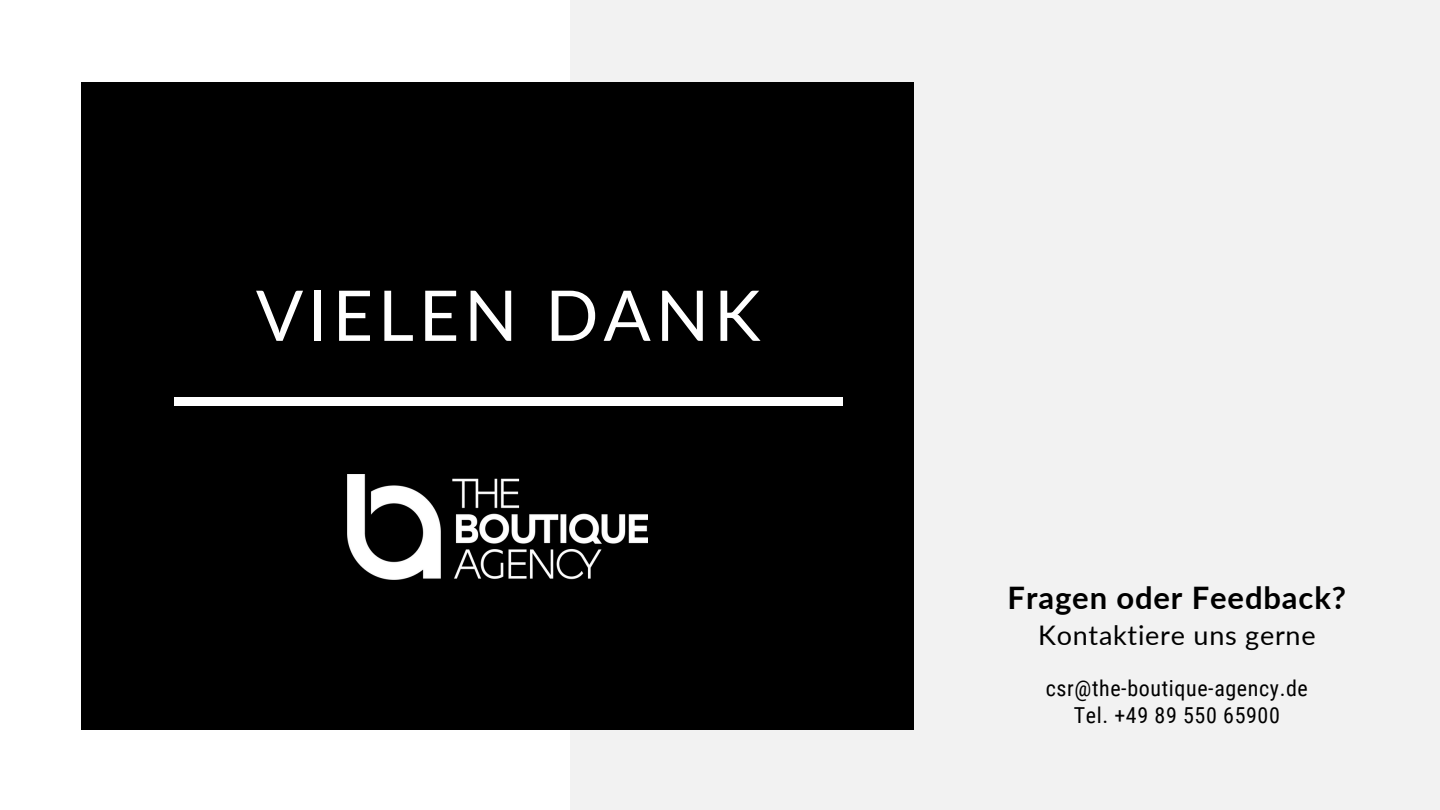
<style>
.page{position:relative;width:1440px;height:810px;background:#fff}
.page>*{position:absolute;margin:0;border:0;box-sizing:border-box;transform-origin:0 0}
.t1{font:70px "Lato";letter-spacing:.07em;color:#fff}
.t2{font:700 31px "Lato";letter-spacing:.03em;color:#000}
.t3{font:27px "Lato";letter-spacing:.03em;color:#000}
.t4{font:22px "Roboto Condensed";letter-spacing:.03em;color:#000}
</style>
<div class="page">
<div style="left:570px;top:0;width:870px;height:810px;background:#f2f2f2"></div>
<div style="left:81px;top:82px;width:833px;height:648px;background:#000"></div>
<img style="left:347px;top:474px;width:300px;height:105px">
<div style="left:174px;top:397px;width:669px;height:9px;background:#fff"></div>
<p class="t1" style="left:256px;top:272px;width:506px">VIELEN DANK</p>
<p class="t2" style="left:1008px;top:579px;width:340px">Fragen oder Feedback?</p>
<p class="t3" style="left:1038px;top:619px;width:279px">Kontaktiere uns gerne</p>
<p class="t4" style="left:1046px;top:676px;width:264px">csr@the-boutique-agency.de</p>
<p class="t4" style="left:1074px;top:703px;width:208px">Tel. +49 89 550 65900</p>
</div>
